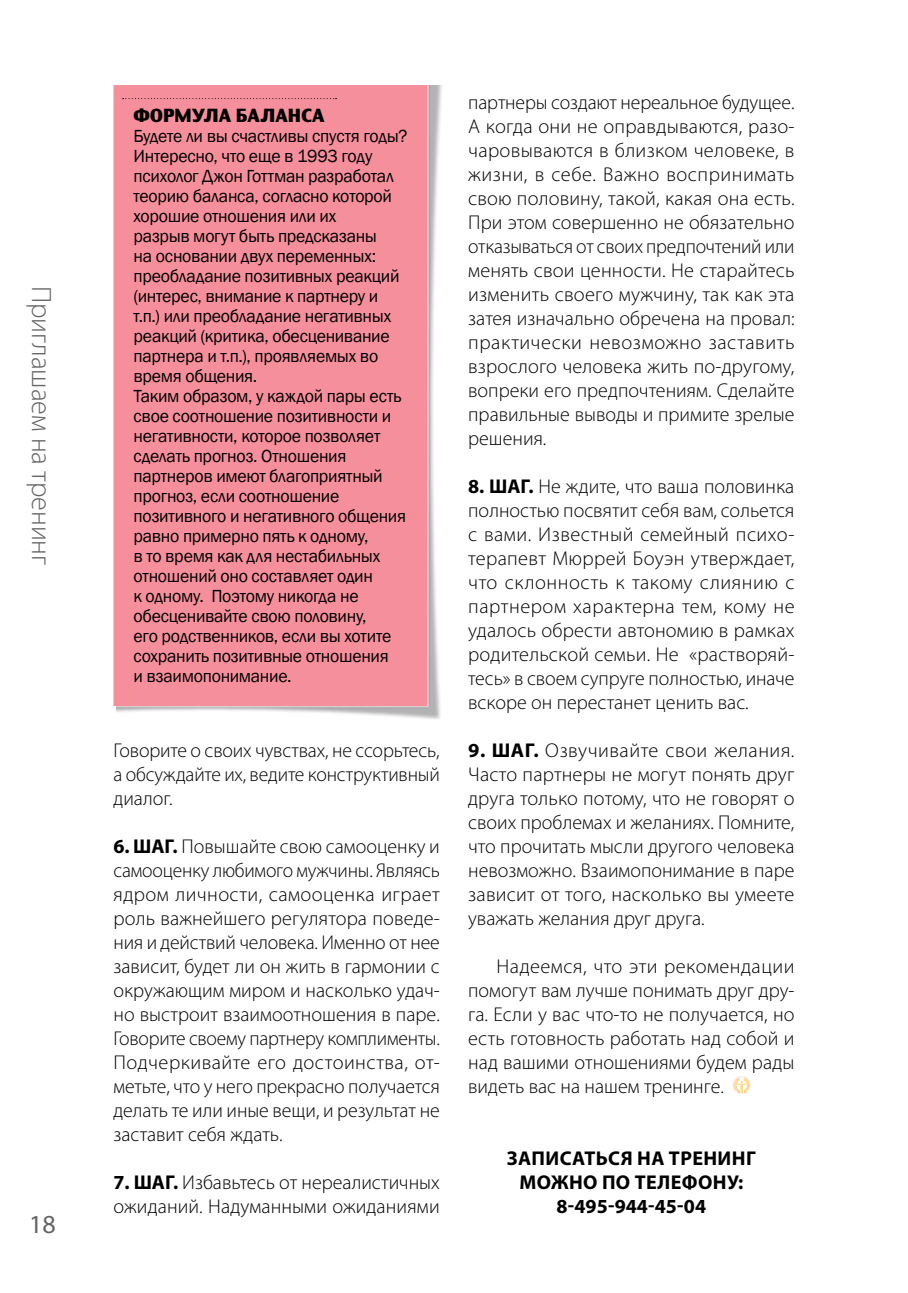
<style>
.page{position:relative;width:908px;height:1293px;background:#fff}
.page>*{position:absolute;margin:0;border:0;box-sizing:border-box;transform-origin:0 0}
.t1{font:300 28px "Myriad Pro";color:#636466}
.t2{font:26px "Myriad Pro";color:#636466}
.t3{font:300 20px/24px "Myriad Pro";color:#000;text-align:justify}
.t4{font:700 20px/24px "Myriad Pro";letter-spacing:.02em;color:#000;text-align:center}
.t5{font:18px/20px "Franklin Gothic";letter-spacing:-.015em;color:#000}
.t6{font:700 18px "Truth CYR";letter-spacing:.005em;color:#000}
.s1{font-weight:700}
</style>
<div class="page">
<svg style="left:732px;top:1076px;width:18px;height:17px"></svg>
<img style="left:116px;top:85px;width:326px;height:634px">
<div style="left:113px;top:85px;width:314px;height:621px;background:#f58f9b"></div>
<svg style="left:123px;top:98px;width:213px;height:1px"></svg>
<h1 class="t1" style="left:58px;top:286px;width:281px;rotate:90deg">Приглашаем на тренинг</h1>
<h2 class="t2" style="left:29px;top:1208px;width:28px">18</h2>
<p class="t6" style="left:133px;top:104px;width:192px">ФОРМУЛА БАЛАНСА</p>
<p class="t5" style="left:133px;top:126px;width:275px">Будете ли вы счастливы спустя годы?<br>Интересно, что еще в 1993 году психолог Джон Готтман разработал теорию баланса, согласно которой хорошие отношения или их<br>разрыв могут быть предсказаны<br>на основании двух переменных: преобладание позитивных реакций (интерес, внимание к партнеру и т.п.) или преобладание негативных реакций (критика, обесценивание партнера и т.п.), проявляемых во время общения.<br>Таким образом, у каждой пары есть свое соотношение позитивности и негативности, которое позволяет сделать прогноз. Отношения партнеров имеют благоприятный прогноз, если соотношение позитивного и негативного общения равно примерно пять к одному,<br>в то время как для нестабильных отношений оно составляет один<br>к одному. Поэтому никогда не обесценивайте свою половину,<br>его родственников, если вы хотите сохранить позитивные отношения<br>и взаимопонимание.</p>
<p class="t3" style="left:113px;top:738px;width:328px">Говорите о своих чувствах, не ссорьтесь, а обсуждайте их, ведите конструктивный диалог.</p>
<p class="t3" style="left:113px;top:834px;width:328px"><span class="s1">6. ШАГ.</span> Повышайте свою самооценку и самооценку любимого мужчины. Являясь ядром личности, самооценка играет роль важнейшего регулятора поведе&shy;ния и действий человека. Именно от нее зависит, будет ли он жить в гармонии с окружающим миром и насколько удач&shy;но выстроит взаимоотношения в паре.<br>Говорите своему партнеру комплименты.<br>Подчеркивайте его достоинства, от&shy;метьте, что у него прекрасно получается делать те или иные вещи, и результат не заставит себя ждать.</p>
<p class="t3" style="left:113px;top:1170px;width:327px"><span class="s1">7. ШАГ.</span> Избавьтесь от нереалистичных ожиданий. Надуманными ожиданиями</p>
<p class="t3" style="left:468px;top:90px;width:328px">партнеры создают нереальное будущее.<br>А когда они не оправдываются, разо&shy;чаровываются в близком человеке, в жизни, в себе. Важно воспринимать свою половину, такой, какая она есть.<br>При этом совершенно не обязательно отказываться от своих предпочтений или менять свои ценности. Не старайтесь изменить своего мужчину, так как эта затея изначально обречена на провал: практически невозможно заставить взрослого человека жить по-другому, вопреки его предпочтениям. Сделайте правильные выводы и примите зрелые решения.</p>
<p class="t3" style="left:468px;top:474px;width:328px"><span class="s1">8. ШАГ.</span> Не ждите, что ваша половинка полностью посвятит себя вам, сольется с вами. Известный семейный психо&shy;терапевт Мюррей Боуэн утверждает, что склонность к такому слиянию с партнером характерна тем, кому не удалось обрести автономию в рамках родительской семьи. Не «растворяй&shy;тесь» в своем супруге полностью, иначе вскоре он перестанет ценить вас.</p>
<p class="t3" style="left:468px;top:738px;width:328px"><span class="s1">9. ШАГ.</span> Озвучивайте свои желания.<br>Часто партнеры не могут понять друг друга только потому, что не говорят о своих проблемах и желаниях. Помните, что прочитать мысли другого человека невозможно. Взаимопонимание в паре зависит от того, насколько вы умеете уважать желания друг друга.</p>
<p class="t3" style="left:468px;top:954px;width:328px;text-indent:28px">Надеемся, что эти рекомендации помогут вам лучше понимать друг дру&shy;га. Если у вас что-то не получается, но есть готовность работать над собой и над вашими отношениями будем рады видеть вас на нашем тренинге.</p>
<p class="t4" style="left:506px;top:1146px;width:250px">ЗАПИСАТЬСЯ НА ТРЕНИНГ<br>МОЖНО ПО ТЕЛЕФОНУ:<br>8-495-944-45-04</p>
</div>
